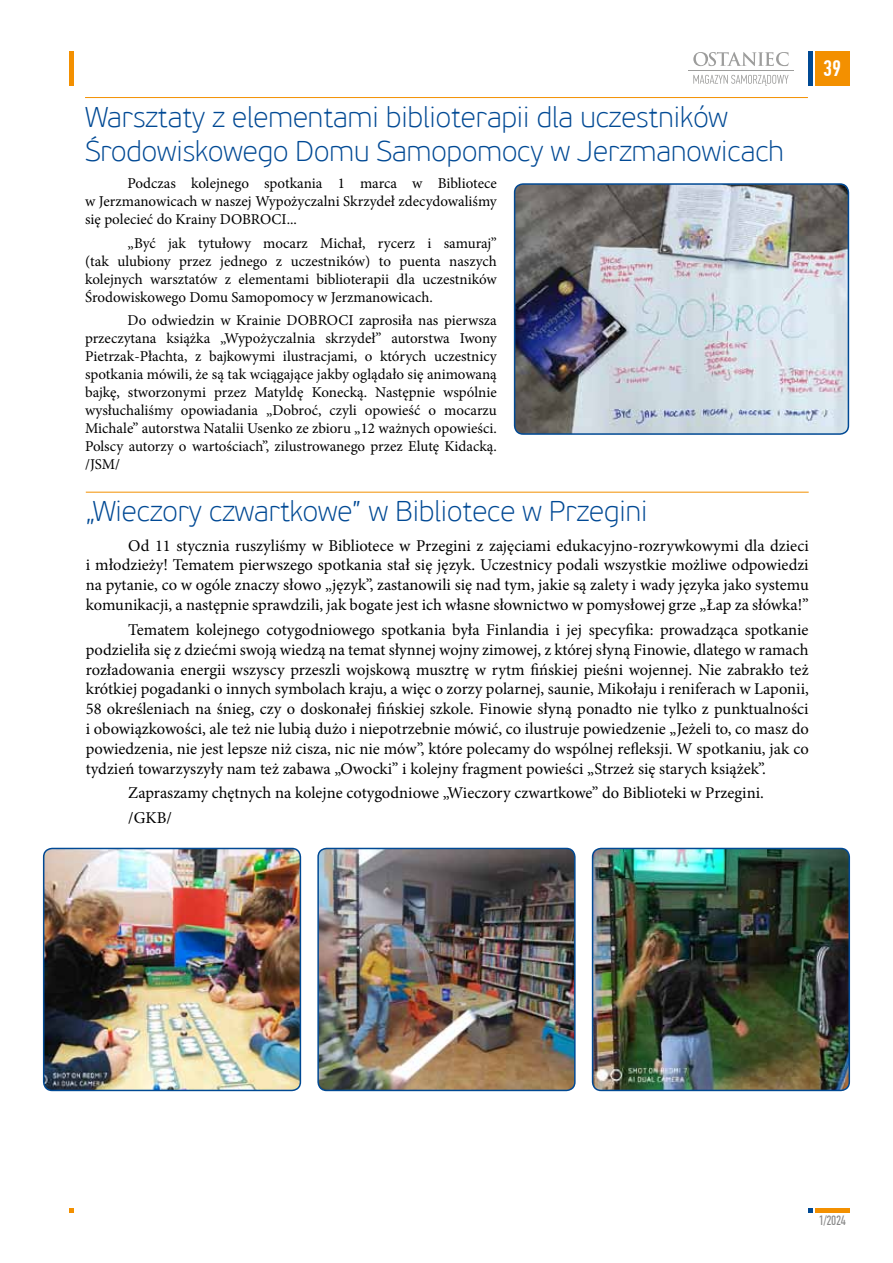
<style>
.page{position:relative;width:893px;height:1263px;background:#fff}
.page>*{position:absolute;margin:0;border:0;box-sizing:border-box;transform-origin:0 0}
.t1{font:100 28.5px/34.2px "PF Beau Sans Pro";color:#004994}
.t2{font:500 22.5px "PF Din Text Comp Pro";color:#fff}
.t3{font:16.5px/19.8px "Minion Pro";color:#000;text-align:justify}
.t4{font:15px/18px "Minion Pro";color:#000;text-align:justify}
.t5{font:13.5px "PF Din Text Comp Pro";color:#878787}
</style>
<div class="page">
<hr style="left:70px;top:51px;width:4px;height:34px;background:#f39000">
<hr style="left:808px;top:51px;width:4px;height:34px;background:#004994">
<div style="left:815px;top:51px;width:34px;height:34px;background:#f39000"></div>
<svg style="left:70px;top:1208px;width:4px;height:4px"></svg>
<svg style="left:693px;top:75px;width:96px;height:11px"></svg>
<svg style="left:693px;top:52px;width:96px;height:14px"></svg>
<hr style="left:689px;top:70px;width:105px;height:1px;background:#9d9d9c">
<svg style="left:808px;top:1208px;width:4px;height:4px"></svg>
<hr style="left:815px;top:1208px;width:34px;height:4px;background:#f39000">
<hr style="left:85px;top:97px;width:723px;height:1px;background:#f39000">
<img style="left:515px;top:184px;width:333px;height:250px">
<div style="left:514px;top:183px;width:335px;height:252px;border:2px solid #004994;border-radius:9px"></div>
<hr style="left:86px;top:492px;width:723px;height:1px;background:#f39000">
<img style="left:44px;top:848px;width:256px;height:242px">
<div style="left:43px;top:848px;width:258px;height:243px;border:2px solid #004994;border-radius:9px"></div>
<img style="left:318px;top:848px;width:257px;height:242px">
<div style="left:317px;top:848px;width:259px;height:243px;border:2px solid #004994;border-radius:9px"></div>
<img style="left:593px;top:848px;width:256px;height:242px">
<div style="left:592px;top:848px;width:258px;height:243px;border:2px solid #004994;border-radius:9px"></div>
<h1 class="t1" style="left:85px;top:100px;width:700px">Warsztaty z elementami biblioterapii dla uczestników<br>Środowiskowego Domu Samopomocy w Jerzmanowicach</h1>
<p class="t4" style="left:85px;top:175px;width:413px;text-indent:43px">Podczas kolejnego spotkania 1 marca w Bibliotece w Jerzmanowicach w naszej Wypożyczalni Skrzydeł zdecydowaliśmy się polecieć do Krainy DOBROCI...</p>
<p class="t4" style="left:85px;top:234px;width:413px;text-indent:43px">„Być jak tytułowy mocarz Michał, rycerz i samuraj” (tak ulubiony przez jednego z uczestników) to puenta naszych kolejnych warsztatów z elementami biblioterapii dla uczestników Środowiskowego Domu Samopomocy w Jerzmanowicach.</p>
<p class="t4" style="left:85px;top:311px;width:413px;text-indent:43px">Do odwiedzin w Krainie DOBROCI zaprosiła nas pierwsza przeczytana książka „Wypożyczalnia skrzydeł” autorstwa Iwony Pietrzak-Płachta, z bajkowymi ilustracjami, o których uczestnicy spotkania mówili, że są tak wciągające jakby oglądało się animowaną bajkę, stworzonymi przez Matyldę Konecką. Następnie wspólnie wysłuchaliśmy opowiadania „Dobroć, czyli opowieść o mocarzu Michale” autorstwa Natalii Usenko ze zbioru „12 ważnych opowieści.<br>Polscy autorzy o wartościach”, zilustrowanego przez Elutę Kidacką. /JSM/</p>
<h1 class="t1" style="left:86px;top:494px;width:563px">„Wieczory czwartkowe” w Bibliotece w Przegini</h1>
<p class="t3" style="left:86px;top:535px;width:724px;text-indent:43px">Od 11 stycznia ruszyliśmy w Bibliotece w Przegini z zajęciami edukacyjno-rozrywkowymi dla dzieci i młodzieży! Tematem pierwszego spotkania stał się język. Uczestnicy podali wszystkie możliwe odpowiedzi na pytanie, co w ogóle znaczy słowo „język”, zastanowili się nad tym, jakie są zalety i wady języka jako systemu komunikacji, a następnie sprawdzili, jak bogate jest ich własne słownictwo w pomysłowej grze „Łap za słówka!”</p>
<p class="t3" style="left:86px;top:620px;width:724px;text-indent:43px">Tematem kolejnego cotygodniowego spotkania była Finlandia i jej specyfika: prowadząca spotkanie podzieliła się z dziećmi swoją wiedzą na temat słynnej wojny zimowej, z której słyną Finowie, dlatego w ramach rozładowania energii wszyscy przeszli wojskową musztrę w rytm fińskiej pieśni wojennej. Nie zabrakło też krótkiej pogadanki o innych symbolach kraju, a więc o zorzy polarnej, saunie, Mikołaju i reniferach w Laponii, 58 określeniach na śnieg, czy o doskonałej fińskiej szkole. Finowie słyną ponadto nie tylko z punktualności i obowiązkowości, ale też nie lubią dużo i niepotrzebnie mówić, co ilustruje powiedzenie „Jeżeli to, co masz do powiedzenia, nie jest lepsze niż cisza, nic nie mów”, które polecamy do wspólnej refleksji. W spotkaniu, jak co tydzień towarzyszyły nam też zabawa „Owocki” i kolejny fragment powieści „Strzeż się starych książek”.</p>
<p class="t3" style="left:128px;top:781px;width:637px;line-height:24.9px">Zapraszamy chętnych na kolejne cotygodniowe „Wieczory czwartkowe” do Biblioteki w Przegini. /GKB/</p>
<h2 class="t2" style="left:823px;top:55px;width:20px">39</h2>
<p class="t5" style="left:819px;top:1212px;width:29px">1/2024</p>
</div>
